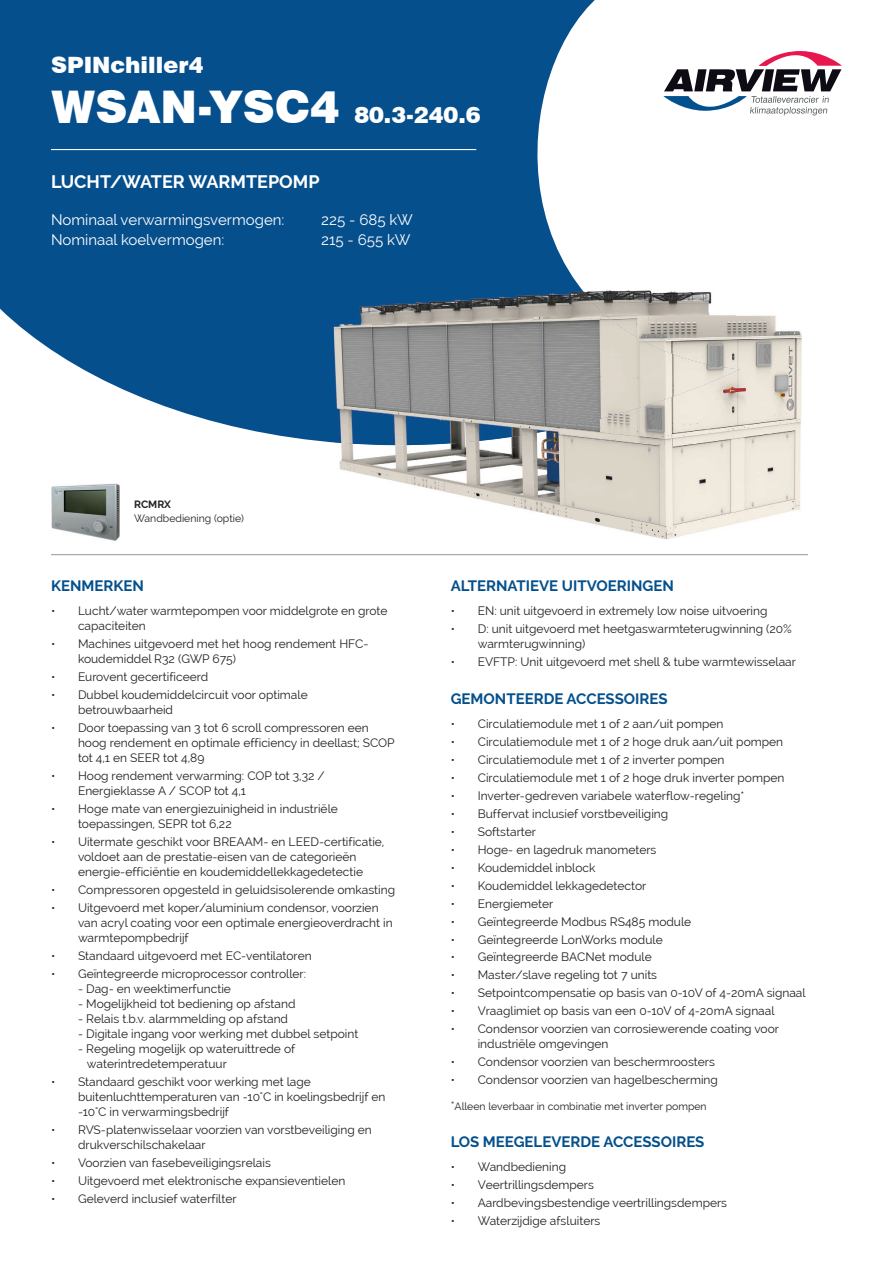
<style>
.page{position:relative;width:893px;height:1263px;background:#fff}
.page>*{position:absolute;margin:0;border:0;box-sizing:border-box;transform-origin:0 0}
.t1{font:900 22.5px "Swiss 721 BT";color:#fff}
.t2{font:700 18px "Raleway";color:#fff}
.t3{font:700 15px "Raleway";color:#04508c}
.t4{font:15px "Raleway";color:#fff}
.t5{font:12px/15px "Raleway";color:#231f20}
.t6{font:10.5px "Raleway";color:#231f20}
.t7{font:700 10.5px "Raleway";color:#231f20}
.s1{font-size:45px}
.s2{font-size:12px}
</style>
<div class="page">
<svg style="left:0;top:0;width:595px;height:513px;fill:#064f8d"></svg>
<svg style="left:663px;top:51px;width:179px;height:65px"></svg>
<hr style="left:51px;top:149px;width:425px;height:1px;background:#fff">
<hr style="left:51px;top:554px;width:757px;height:1px;background:#939598">
<img style="left:51px;top:483px;width:68px;height:57px">
<img style="left:690px;top:292px;width:112px;height:47px">
<img style="left:594px;top:339px;width:208px;height:200px">
<img style="left:490px;top:445px;width:104px;height:79px">
<img style="left:334px;top:445px;width:156px;height:68px">
<img style="left:334px;top:290px;width:356px;height:155px">
<img style="left:690px;top:360px;width:51px;height:31px">
<h1 class="t1" style="left:51px;top:52px;width:154px">SPINchiller4</h1>
<h1 class="t1" style="left:51px;top:101px;width:431px"><span class="s1">WSAN-YSC4</span> 80.3-240.6</h1>
<h2 class="t2" style="left:51px;top:171px;width:270px">LUCHT/WATER WARMTEPOMP</h2>
<p class="t4" style="left:51px;top:211px;width:235px">Nominaal verwarmingsvermogen:</p>
<p class="t4" style="left:321px;top:211px;width:93px">225 - 685 kW</p>
<p class="t4" style="left:51px;top:231px;width:175px">Nominaal koelvermogen:</p>
<p class="t4" style="left:321px;top:231px;width:91px">215 - 655 kW</p>
<p class="t7" style="left:134px;top:499px;width:39px">RCMRX</p>
<p class="t6" style="left:134px;top:512px;width:111px">Wandbediening (optie)</p>
<p class="t3" style="left:51px;top:577px;width:94px">KENMERKEN</p>
<p class="t5" style="left:78px;top:603px;width:311px;text-indent:-27px">• Lucht/water warmtepompen voor middelgrote en grote capaciteiten</p>
<p class="t5" style="left:78px;top:636px;width:292px;text-indent:-27px">• Machines uitgevoerd met het hoog rendement HFC&shy;koudemiddel R32 (GWP 675)</p>
<p class="t5" style="left:51px;top:669px;width:159px">• Eurovent gecertificeerd</p>
<p class="t5" style="left:78px;top:687px;width:231px;text-indent:-27px">• Dubbel koudemiddelcircuit voor optimale betrouwbaarheid</p>
<p class="t5" style="left:78px;top:720px;width:318px;text-indent:-27px">• Door toepassing van 3 tot 6 scroll compressoren een hoog rendement en optimale efficiency in deellast; SCOP tot 4,1 en SEER tot 4,89</p>
<p class="t5" style="left:78px;top:768px;width:248px;text-indent:-27px">• Hoog rendement verwarming: COP tot 3,32 /<br>Energieklasse A / SCOP tot 4,1</p>
<p class="t5" style="left:78px;top:801px;width:261px;text-indent:-27px">• Hoge mate van energiezuinigheid in industriële toepassingen, SEPR tot 6,22</p>
<p class="t5" style="left:51px;top:834px;width:335px;text-align:center">• Uitermate geschikt voor BREAAM- en LEED-certificatie, voldoet aan de prestatie-eisen van de categorieën energie-efficiëntie en koudemiddellekkagedetectie</p>
<p class="t5" style="left:51px;top:882px;width:346px">• Compressoren opgesteld in geluidsisolerende omkasting</p>
<p class="t5" style="left:78px;top:900px;width:316px;text-indent:-27px">• Uitgevoerd met koper/aluminium condensor, voorzien van acryl coating voor een optimale energieoverdracht in warmtepompbedrijf</p>
<p class="t5" style="left:51px;top:948px;width:262px">• Standaard uitgevoerd met EC-ventilatoren</p>
<p class="t5" style="left:51px;top:966px;width:257px">• Geïntegreerde microprocessor controller:</p>
<p class="t5" style="left:78px;top:981px;width:154px">- Dag- en weektimerfunctie</p>
<p class="t5" style="left:78px;top:996px;width:219px">- Mogelijkheid tot bediening op afstand</p>
<p class="t5" style="left:78px;top:1011px;width:212px">- Relais t.b.v. alarmmelding op afstand</p>
<p class="t5" style="left:78px;top:1026px;width:282px">- Digitale ingang voor werking met dubbel setpoint</p>
<p class="t5" style="left:87px;top:1041px;width:210px;text-indent:-9px">- Regeling mogelijk op wateruittrede of waterintredetemperatuur</p>
<p class="t5" style="left:78px;top:1074px;width:309px;text-indent:-27px">• Standaard geschikt voor werking met lage buitenluchttemperaturen van -10°C in koelingsbedrijf en -10°C in verwarmingsbedrijf</p>
<p class="t5" style="left:78px;top:1122px;width:295px;text-indent:-27px">• RVS-platenwisselaar voorzien van vorstbeveiliging en drukverschilschakelaar</p>
<p class="t5" style="left:51px;top:1155px;width:221px">• Voorzien van fasebeveiligingsrelais</p>
<p class="t5" style="left:51px;top:1173px;width:296px">• Uitgevoerd met elektronische expansieventielen</p>
<p class="t5" style="left:51px;top:1191px;width:187px">• Geleverd inclusief waterfilter</p>
<p class="t3" style="left:451px;top:577px;width:225px">ALTERNATIEVE UITVOERINGEN</p>
<p class="t5" style="left:451px;top:603px;width:318px">• EN: unit uitgevoerd in extremely low noise uitvoering</p>
<p class="t5" style="left:478px;top:621px;width:316px;text-indent:-27px">• D: unit uitgevoerd met heetgaswarmteterugwinning (20% warmterugwinning)</p>
<p class="t5" style="left:451px;top:654px;width:347px">• EVFTP: Unit uitgevoerd met shell &amp; tube warmtewisselaar</p>
<p class="t3" style="left:451px;top:690px;width:218px">GEMONTEERDE ACCESSOIRES</p>
<p class="t5" style="left:451px;top:716px;width:274px">• Circulatiemodule met 1 of 2 aan/uit pompen</p>
<p class="t5" style="left:451px;top:734px;width:334px">• Circulatiemodule met 1 of 2 hoge druk aan/uit pompen</p>
<p class="t5" style="left:451px;top:752px;width:275px">• Circulatiemodule met 1 of 2 inverter pompen</p>
<p class="t5" style="left:451px;top:770px;width:335px">• Circulatiemodule met 1 of 2 hoge druk inverter pompen</p>
<p class="t5" style="left:451px;top:788px;width:295px">• Inverter-gedreven variabele waterflow-regeling*</p>
<p class="t5" style="left:451px;top:806px;width:219px">• Buffervat inclusief vorstbeveiliging</p>
<p class="t5" style="left:451px;top:824px;width:87px">• Softstarter</p>
<p class="t5" style="left:451px;top:842px;width:207px">• Hoge- en lagedruk manometers</p>
<p class="t5" style="left:451px;top:860px;width:146px">• Koudemiddel inblock</p>
<p class="t5" style="left:451px;top:878px;width:197px">• Koudemiddel lekkagedetector</p>
<p class="t5" style="left:451px;top:896px;width:104px">• Energiemeter</p>
<p class="t5" style="left:451px;top:914px;width:242px">• Geïntegreerde Modbus RS485 module</p>
<p class="t5" style="left:451px;top:932px;width:213px">• Geïntegreerde LonWorks module</p>
<p class="t5" style="left:451px;top:950px;width:202px">• Geïntegreerde BACNet module</p>
<p class="t5" style="left:451px;top:968px;width:208px">• Master/slave regeling tot 7 units</p>
<p class="t5" style="left:451px;top:986px;width:356px">• Setpointcompensatie op basis van 0-10V of 4-20mA signaal</p>
<p class="t5" style="left:451px;top:1004px;width:325px">• Vraaglimiet op basis van een 0-10V of 4-20mA signaal</p>
<p class="t5" style="left:478px;top:1022px;width:303px;text-indent:-27px">• Condensor voorzien van corrosiewerende coating voor industriële omgevingen</p>
<p class="t5" style="left:451px;top:1054px;width:266px">• Condensor voorzien van beschermroosters</p>
<p class="t5" style="left:451px;top:1072px;width:269px">• Condensor voorzien van hagelbescherming</p>
<p class="t6" style="left:451px;top:1100px;width:257px"><span class="s2">*</span>Alleen leverbaar in combinatie met inverter pompen</p>
<p class="t3" style="left:451px;top:1133px;width:255px">LOS MEEGELEVERDE ACCESSOIRES</p>
<p class="t5" style="left:451px;top:1159px;width:117px">• Wandbediening</p>
<p class="t5" style="left:451px;top:1177px;width:145px">• Veertrillingsdempers</p>
<p class="t5" style="left:451px;top:1195px;width:278px">• Aardbevingsbestendige veertrillingsdempers</p>
<p class="t5" style="left:451px;top:1213px;width:151px">• Waterzijdige afsluiters</p>
</div>
